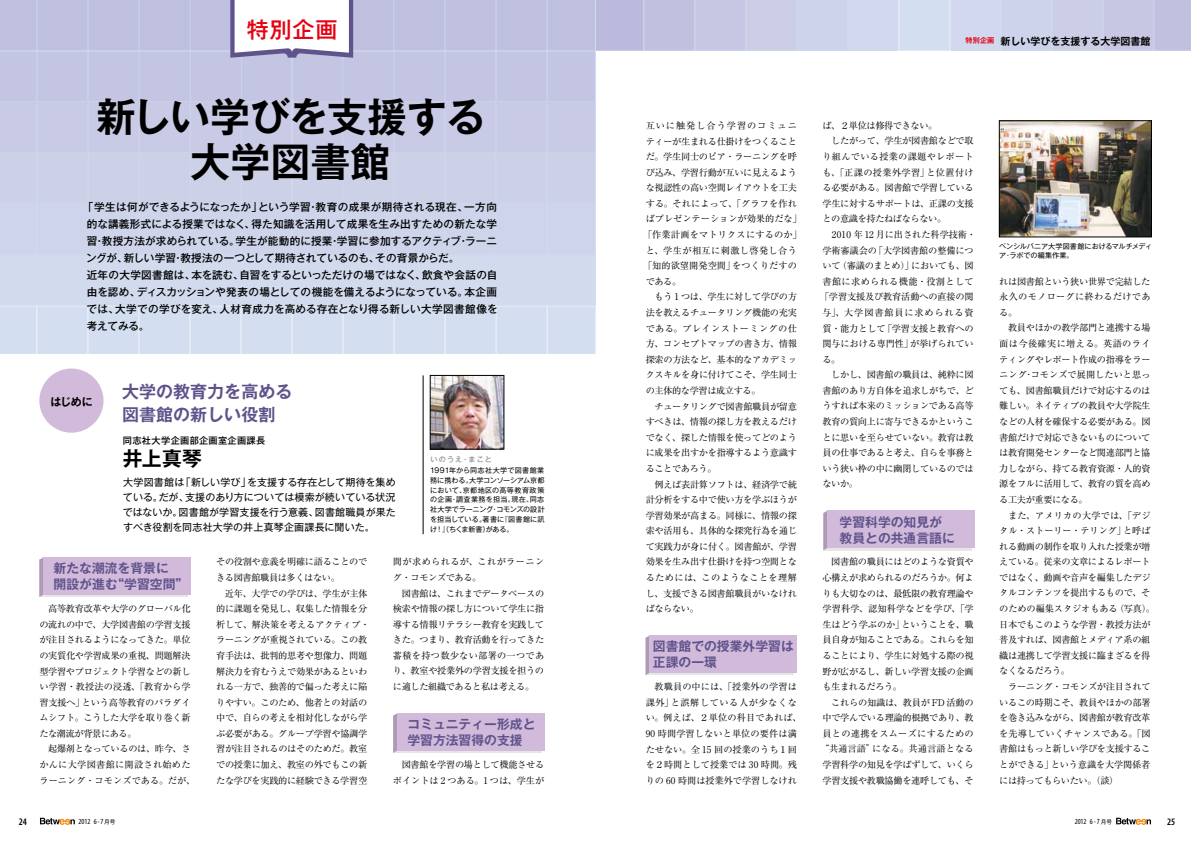
<style>
.page{position:relative;width:1191px;height:842px;background:#fff}
.page>*{position:absolute;margin:0;border:0;box-sizing:border-box;transform-origin:0 0}
.t1{font:700 40px/45px "Gothic MB101 Pro De";color:#000;text-align:center}
.t2{font:500 22px "Gothic MB101 Pro";color:#e60012}
.t3{font:700 19.8px "Gothic MB101 Pro De";color:#000}
.t4{font:700 17px/23px "Gothic MB101 Pro De";color:#60538c}
.t5{font:700 12.8px/16px "Gothic MB101 Pro De";color:#60538c}
.t6{font:700 11px "Gothic MB101 Pro De";color:#000}
.t7{font:500 10.6px/17px "Gothic MB101 Pro";letter-spacing:.01em;color:#000}
.t8{font:10px/15px "Gothic MB101 Pro";letter-spacing:.02em;color:#000;text-align:justify}
.t9{font:700 10px "Gothic MB101 Pro De";color:#000}
.t10{font:600 condensed 10px "Myriad Pro";color:#000}
.t11{font:600 condensed 9.9px "Myriad Pro";color:#000}
.t12{font:9.2px/15.6px "Ryumin Pro";letter-spacing:-.035em;color:#000}
.t13{font:9.2px/15.6px "Ryumin Pro";letter-spacing:.005em;color:#000}
.t14{font:500 9.2px "Gothic MB101 Pro";letter-spacing:.035em;color:#000}
.t15{font:condensed 7.8px "Myriad Pro";color:#000}
.t16{font:7.1px/9.9px "Gothic MB101 Pro";color:#000;text-align:justify}
.t17{font:500 7.1px "Gothic MB101 Pro";letter-spacing:.155em;color:#898989}
.s1{font-family:"Gothic MB101 Pro";font-stretch:normal;font-size:5.7px}
</style>
<div class="page">
<div style="left:823px;top:513px;width:148px;height:37px;background:#e6e6e6"></div>
<svg style="left:823px;top:511px;width:4px;height:39px"></svg>
<div style="left:827px;top:510px;width:147px;height:38px;background:#d1bada"></div>
<div style="left:645px;top:638px;width:149px;height:37px;background:#e6e6e6"></div>
<svg style="left:645px;top:635px;width:5px;height:40px"></svg>
<div style="left:650px;top:635px;width:147px;height:38px;background:#d1bada"></div>
<div style="left:393px;top:716px;width:148px;height:37px;background:linear-gradient(to right,#d1bada,#d1bada)"></div>
<svg style="left:393px;top:713px;width:4px;height:40px"></svg>
<div style="left:397px;top:713px;width:147px;height:37px;background:#d1bada"></div>
<div style="left:39px;top:560px;width:149px;height:37px;background:linear-gradient(to right,#d1bada,#d1bada)"></div>
<svg style="left:39px;top:557px;width:5px;height:40px"></svg>
<div style="left:44px;top:557px;width:147px;height:37px;background:#d1bada"></div>
<div style="left:39px;top:368px;width:64px;height:65px;background:#d1bada;border-radius:50%"></div>
<svg style="left:1116px;top:818px;width:35px;height:7px"></svg>
<svg style="left:40px;top:818px;width:35px;height:7px"></svg>
<hr style="left:423px;top:375px;width:1px;height:159px;background:#000">
<img style="left:432px;top:377px;width:70px;height:70px">
<div style="left:430px;top:375px;width:74px;height:74px;border:1px solid #000"></div>
<svg style="left:0;top:0;width:1191px;height:354px"></svg>
<h2 class="t2" style="left:247px;top:12px;width:92px">特別企画</h2>
<p class="t9" style="left:965px;top:33px;width:186px"><sup>特別企画</sup> 新しい学びを支援する大学図書館</p>
<h1 class="t1" style="left:96px;top:89px;width:391px">新しい学びを支援する大学図書館</h1>
<p class="t7" style="left:86px;top:197px;width:413px;text-indent:-3px">「学生は何ができるようになったか」という学習・教育の成果が期待される現在、一方向的な講義形式による授業ではなく、得た知識を活用して成果を生み出すための新たな学習・教授方法が求められている。学生が能動的に授業・学習に参加するアクティブ・ラーニングが、新しい学習・教授法の一つとして期待されているのも、その背景からだ。<br>近年の大学図書館は、本を読む、自習をするといっただけの場ではなく、飲食や会話の自由を認め、ディスカッションや発表の場としての機能を備えるようになっている。本企画では、大学での学びを変え、人材育成力を高める存在となり得る新しい大学図書館像を考えてみる。</p>
<p class="t6" style="left:51px;top:392px;width:44px">はじめに</p>
<h3 class="t4" style="left:122px;top:378px;width:171px">大学の教育力を高める図書館の新しい役割</h3>
<p class="t14" style="left:123px;top:433px;width:144px">同志社大学企画部企画室企画課長</p>
<h3 class="t3" style="left:123px;top:442px;width:80px">井上真琴</h3>
<p class="t17" style="left:430px;top:454px;width:63px">いのうえ・まこと</p>
<p class="t16" style="left:430px;top:464px;width:116px">1991年から同志社大学で図書館業務に携わる。大学コンソーシアム京都において、京都地区の高等教育政策の企画・調査業務を担当。現在、同志社大学でラーニング・コモンズの設計を担当している。著書に『図書館に訊け！』（ちくま新書）がある。</p>
<p class="t8" style="left:123px;top:474px;width:274px">大学図書館は「新しい学び」を支援する存在として期待を集めている。だが、支援のあり方については模索が続いている状況ではないか。図書館が学習支援を行う意義、図書館職員が果たすべき役割を同志社大学の井上真琴企画課長に聞いた。</p>
<h3 class="t5" style="left:54px;top:559px;width:136px">新たな潮流を背景に<br>開設が進む“学習空間”</h3>
<p class="t12" style="left:39px;top:600px;width:157px">　高等教育改革や大学のグローバル化の流れの中で、大学図書館の学習支援が注目されるようになってきた。単位の実質化や学習成果の重視、問題解決型学習やプロジェクト学習などの新しい学習・教授法の浸透、「教育から学習支援へ」という高等教育のパラダイムシフト。こうした大学を取り巻く新たな潮流が背景にある。<br>　起爆剤となっているのは、昨今、さかんに大学図書館に開設され始めたラーニング・コモンズである。だが、</p>
<p class="t12" style="left:216px;top:553px;width:155px">その役割や意義を明確に語ることのできる図書館職員は多くはない。<br>　近年、大学での学びは、学生が主体的に課題を発見し、収集した情報を分析して、解決策を考えるアクティブ・ラーニングが重視されている。この教育手法は、批判的思考や想像力、問題解決力を育むうえで効果があるといわれる一方で、独善的で偏った考えに陥りやすい。このため、他者との対話の中で、自らの考えを相対化しながら学ぶ必要がある。グループ学習や協調学習が注目されるのはそのためだ。教室での授業に加え、教室の外でもこの新たな学びを実践的に経験できる学習空</p>
<p class="t12" style="left:393px;top:553px;width:153px">間が求められるが、これがラーニング・コモンズである。<br>　図書館は、これまでデータベースの検索や情報の探し方について学生に指導する情報リテラシー教育を実践してきた。つまり、教育活動を行ってきた蓄積を持つ数少ない部署の一つであり、教室や授業外の学習支援を担うのに適した組織であると私は考える。</p>
<h3 class="t5" style="left:407px;top:715px;width:129px">コミュニティー形成と学習方法習得の支援</h3>
<p class="t12" style="left:393px;top:756px;width:153px">　図書館を学習の場として機能させるポイントは 2 つある。1 つは、学生が</p>
<p class="t12" style="left:643px;top:117px;width:160px">互いに触発し合う学習のコミュニティーが生まれる仕掛けをつくることだ。学生同士のピア・ラーニングを呼び込み、学習行動が互いに見えるような視認性の高い空間レイアウトを工夫する。それによって、「グラフを作ればプレゼンテーションが効果的だな」「作業計画をマトリクスにするのか」と、学生が相互に刺激し啓発し合う「知的欲望開発空間」をつくりだすのである。<br>　もう 1 つは、学生に対して学びの方法を教えるチュータリング機能の充実である。ブレインストーミングの仕方、コンセプトマップの書き方、情報探索の方法など、基本的なアカデミックスキルを身に付けてこそ、学生同士の主体的な学習は成立する。<br>　チュータリングで図書館職員が留意すべきは、情報の探し方を教えるだけでなく、探した情報を使ってどのように成果を出すかを指導するよう意識することであろう。<br>　例えば表計算ソフトは、経済学で統計分析をする中で使い方を学ぶほうが学習効果が高まる。同様に、情報の探索や活用も、具体的な探究行為を通じて実践力が身に付く。図書館が、学習効果を生み出す仕掛けを持つ空間となるためには、このようなことを理解し、支援できる図書館職員がいなければならない。</p>
<h3 class="t5" style="left:653px;top:637px;width:142px">図書館での授業外学習は正課の一環</h3>
<p class="t13" style="left:645px;top:678px;width:157px">　教職員の中には、「授業外の学習は課外」と誤解している人が少なくない。例えば、２単位の科目であれば、<br>90 時間学習しないと単位の要件は満たせない。全 15 回の授業のうち１回を２時間として授業では 30 時間。残りの 60 時間は授業外で学習しなけれ</p>
<p class="t12" style="left:820px;top:117px;width:157px">ば、２単位は修得できない。<br>　したがって、学生が図書館などで取り組んでいる授業の課題やレポートも、「正課の授業外学習」と位置付ける必要がある。図書館で学習している学生に対するサポートは、正課の支援との意識を持たねばならない。<br>　2010 年 12 月に出された科学技術・学術審議会の「大学図書館の整備について（審議のまとめ）」においても、図書館に求められる機能・役割として「学習支援及び教育活動への直接の関与」、大学図書館員に求められる資質・能力として「学習支援と教育への関与における専門性」が挙げられている。<br>　しかし、図書館の職員は、純粋に図書館のあり方自体を追求しがちで、どうすれば本来のミッションである高等教育の質向上に寄与できるかということに思いを至らせていない。教育は教員の仕事であると考え、自らを事務という狭い枠の中に幽閉しているのではないか。</p>
<h3 class="t5" style="left:839px;top:513px;width:117px">学習科学の知見が教員との共通言語に</h3>
<p class="t12" style="left:820px;top:553px;width:155px">　図書館の職員にはどのような資質や心構えが求められるのだろうか。何よりも大切なのは、最低限の教育理論や学習科学、認知科学などを学び、「学生はどう学ぶのか」ということを、職員自身が知ることである。これらを知ることにより、学生に対処する際の視野が広がるし、新しい学習支援の企画も生まれるだろう。<br>　これらの知識は、教員が FD 活動の中で学んでいる理論的根拠であり、教員との連携をスムーズにするための“共通言語”になる。共通言語となる学習科学の知見を学ばずして、いくら学習支援や教職協働を連呼しても、そ</p>
<p class="t16" style="left:999px;top:240px;width:154px">ペンシルバニア大学図書館におけるマルチメディア・ラボでの編集作業。</p>
<p class="t12" style="left:999px;top:273px;width:157px">れは図書館という狭い世界で完結した永久のモノローグに終わるだけである。<br>　教員やほかの教学部門と連携する場面は今後確実に増える。英語のライティングやレポート作成の指導をラーニング･コモンズで展開したいと思っても、図書館職員だけで対応するのは難しい。ネイティブの教員や大学院生などの人材を確保する必要がある。図書館だけで対応できないものについては教育開発センターなど関連部門と協力しながら、持てる教育資源・人的資源をフルに活用して、教育の質を高める工夫が重要になる。<br>　また、アメリカの大学では、「デジタル・ストーリー・テリング」と呼ばれる動画の制作を取り入れた授業が増えている。従来の文章によるレポートではなく、動画や音声を編集したデジタルコンテンツを提出するもので、そのための編集スタジオもある（写真）。日本でもこのような学習・教授方法が普及すれば、図書館とメディア系の組織は連携して学習支援に臨まざるを得なくなるだろう。<br>　ラーニング・コモンズが注目されているこの時期こそ、教員やほかの部署を巻き込みながら、図書館が教育改革を先導していくチャンスである。「図書館はもっと新しい学びを支援することができる」という意識を大学関係者には持ってもらいたい。（談）</p>
<p class="t10" style="left:19px;top:815px;width:10px">24</p>
<p class="t15" style="left:79px;top:817px;width:38px">2012 6-7<span class="s1">月号</span></p>
<p class="t15" style="left:1074px;top:817px;width:39px">2012 6-7 <span class="s1">月号</span></p>
<p class="t11" style="left:1167px;top:815px;width:10px">25</p>
</div>
